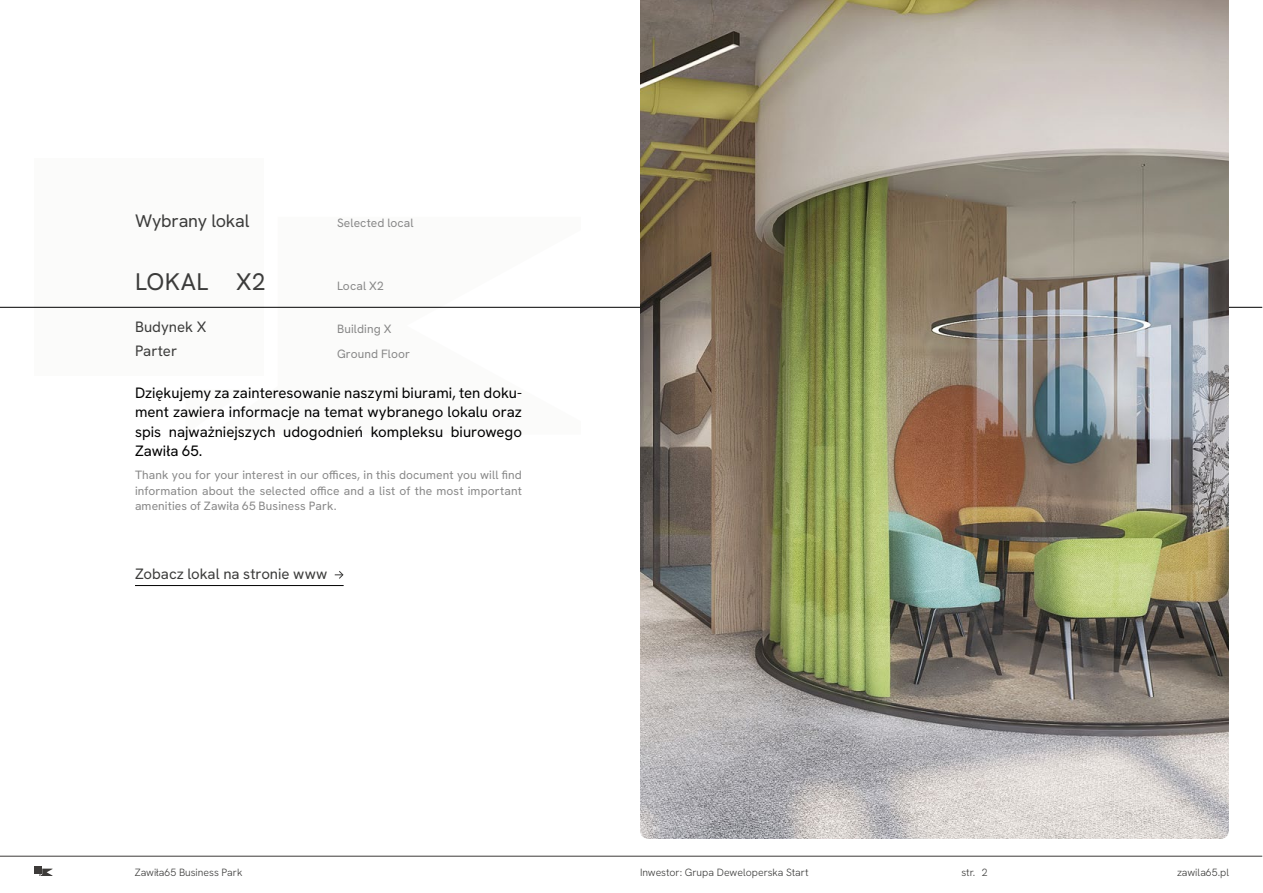
<style>
.page{position:relative;width:1263px;height:893px;background:#fff}
.page>*{position:absolute;margin:0;border:0;box-sizing:border-box;transform-origin:0 0}
.t1{font:24px "Hanken Grotesk";letter-spacing:.01em;color:#3c3c3b}
.t2{font:18px "Hanken Grotesk";letter-spacing:-.01em;color:#3c3c3b}
.t3{font:15px/19.5px "Hanken Grotesk";color:#000;text-align:justify}
.t4{font:15px "Hanken Grotesk";color:#3c3c3b}
.t5{font:12px/15.6px "Hanken Grotesk";letter-spacing:.01em;color:#878787;text-align:justify}
.t6{font:300 10.5px "Hanken Grotesk";color:#3c3c3b}
</style>
<div class="page">
<hr style="left:0;top:856px;width:1262px;height:1px;background:#3d3b39">
<div style="left:34px;top:867px;width:8px;height:7px;background:#3d3b39"></div>
<svg style="left:39px;top:869px;width:13px;height:7px"></svg>
<div style="left:34px;top:158px;width:229px;height:218px;background:#fbfbfa"></div>
<svg style="left:210px;top:306px;width:371px;height:1px"></svg>
<hr style="left:0;top:307px;width:1262px;height:1px;background:#000">
<img style="left:640px;top:0;width:589px;height:839px">
<hr style="left:135px;top:585px;width:209px;height:1px;background:#000">
<svg style="left:335px;top:571px;width:9px;height:8px"></svg>
<h2 class="t2" style="left:135px;top:209px;width:116px">Wybrany lokal</h2>
<h1 class="t1" style="left:135px;top:266px;width:75px">LOKAL</h1>
<h1 class="t1" style="left:236px;top:266px;width:31px">X2</h1>
<p class="t5" style="left:337px;top:215px;width:78px">Selected local</p>
<p class="t5" style="left:337px;top:278px;width:48px">Local X2</p>
<p class="t4" style="left:135px;top:317px;width:73px">Budynek X</p>
<p class="t5" style="left:337px;top:321px;width:56px">Building X</p>
<p class="t4" style="left:135px;top:341px;width:44px">Parter</p>
<p class="t5" style="left:337px;top:345px;width:75px">Ground Floor</p>
<p class="t3" style="left:135px;top:382px;width:388px">Dziękujemy za zainteresowanie naszymi biurami, ten doku&shy;ment zawiera informacje na temat wybranego lokalu oraz spis najważniejszych udogodnień kompleksu biurowego Zawiła 65.</p>
<p class="t5" style="left:135px;top:467px;width:388px">Thank you for your interest in our offices, in this document you will find information about the selected office and a list of the most important amenities of Zawiła 65 Business Park.</p>
<p class="t4" style="left:135px;top:564px;width:194px">Zobacz lokal na stronie www</p>
<p class="t6" style="left:135px;top:865px;width:109px">Zawiła65 Business Park</p>
<p class="t6" style="left:640px;top:865px;width:170px">Inwestor: Grupa Deweloperska Start</p>
<p class="t6" style="left:961px;top:865px;width:28px">str. 2</p>
<p class="t6" style="left:1177px;top:865px;width:54px">zawila65.pl</p>
</div>
